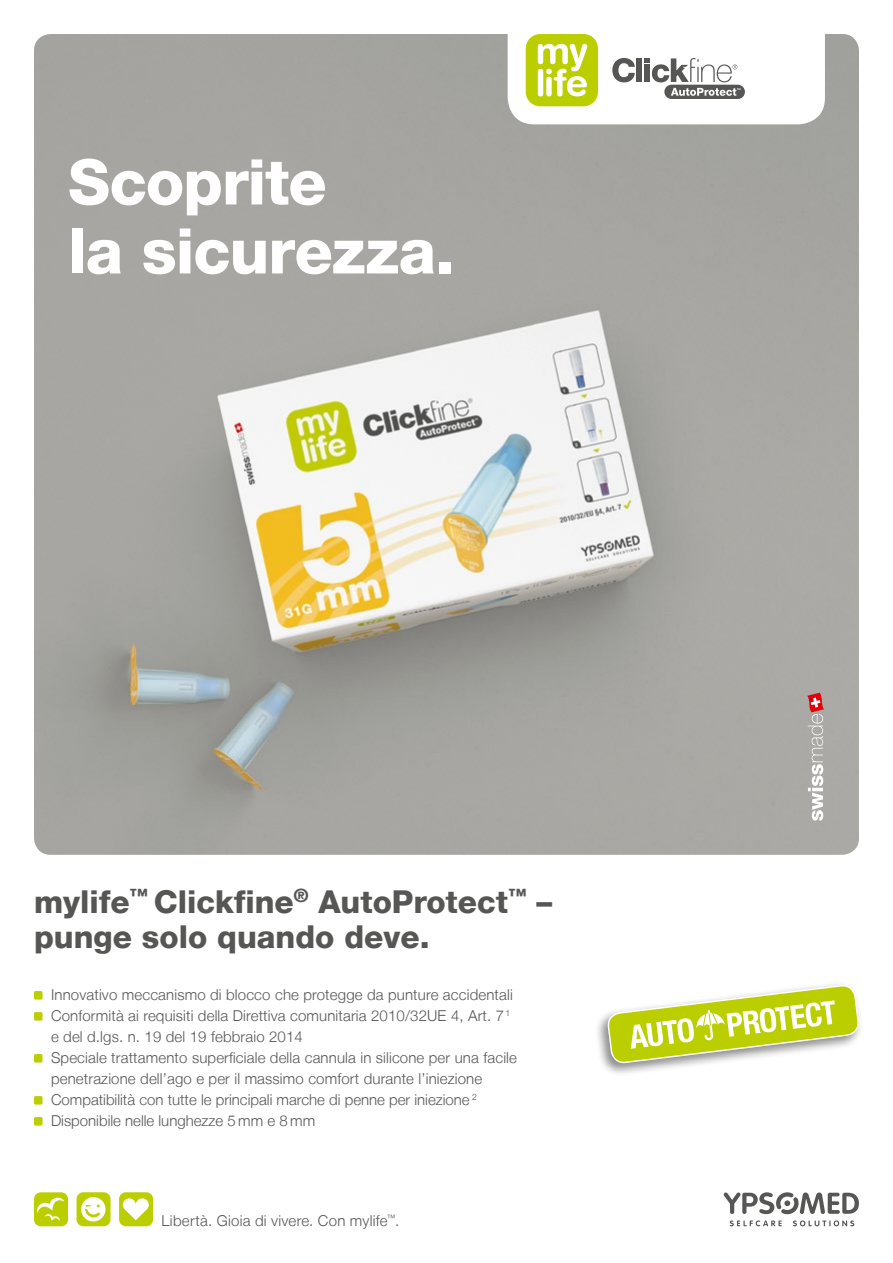
<style>
.page{position:relative;width:893px;height:1263px;background:#fff}
.page>*{position:absolute;margin:0;border:0;box-sizing:border-box;transform-origin:0 0}
.t1{font:800 63px/69px "Helvetica Neue LT";letter-spacing:-.015em;color:#fff}
.t2{font:800 31.5px/35.2px "Helvetica Neue LT";color:#565655}
.t3{font:300 15px/21px "Helvetica Neue LT";letter-spacing:.01em;color:#565655}
</style>
<div class="page">
<img style="left:34px;top:34px;width:825px;height:821px">
<div style="left:594px;top:981px;width:269px;height:96px;background:#000;opacity:.45"></div>
<svg style="left:607px;top:981px;width:253px;height:94px"></svg>
<svg style="left:807px;top:693px;width:17px;height:128px"></svg>
<div style="left:508px;top:0;width:317px;height:124px;background:#fff;border-radius:27px"></div>
<svg style="left:730px;top:1220px;width:52px;height:6px"></svg>
<svg style="left:793px;top:1220px;width:61px;height:6px"></svg>
<svg style="left:724px;top:1192px;width:135px;height:22px"></svg>
<div style="left:119px;top:1192px;width:34px;height:34px;background:#bbcf00;border-radius:7px"></div>
<svg style="left:123px;top:1198px;width:26px;height:22px"></svg>
<div style="left:77px;top:1192px;width:34px;height:34px;background:#bbcf00;border-radius:7px"></div>
<svg style="left:81px;top:1197px;width:25px;height:24px"></svg>
<div style="left:34px;top:1192px;width:34px;height:34px;background:#bbcf00;border-radius:7px"></div>
<svg style="left:37px;top:1197px;width:27px;height:24px"></svg>
<div style="left:526px;top:34px;width:72px;height:72px;background:#bbcf00;border-radius:14px"></div>
<svg style="left:538px;top:44px;width:49px;height:52px"></svg>
<div style="left:664px;top:85px;width:81px;height:14px;background:#565655;border-radius:7px"></div>
<svg style="left:671px;top:88px;width:69px;height:8px"></svg>
<svg style="left:612px;top:58px;width:23px;height:24px"></svg>
<div style="left:636px;top:58px;width:6px;height:24px;background:#565655"></div>
<svg style="left:645px;top:58px;width:92px;height:24px"></svg>
<div style="left:34px;top:991px;width:9px;height:8px;background:#bbcf00;border-radius:2px"></div>
<div style="left:34px;top:1012px;width:9px;height:8px;background:#bbcf00;border-radius:2px"></div>
<div style="left:34px;top:1054px;width:9px;height:8px;background:#bbcf00;border-radius:2px"></div>
<div style="left:34px;top:1096px;width:9px;height:8px;background:#bbcf00;border-radius:2px"></div>
<div style="left:34px;top:1117px;width:9px;height:8px;background:#bbcf00;border-radius:2px"></div>
<h1 class="t1" style="left:68px;top:147px;width:389px">Scoprite<br>la sicurezza.</h1>
<h2 class="t2" style="left:34px;top:884px;width:520px">mylife<sup>™</sup> Clickfine<sup>®</sup> AutoProtect<sup>™</sup> – punge solo quando deve.</h2>
<p class="t3" style="left:51px;top:983px;width:467px">Innovativo meccanismo di blocco che protegge da punture accidentali Conformità ai requisiti della Direttiva comunitaria 2010/32UE 4, Art. 7<sup>1 </sup>e del d.lgs. n. 19 del 19 febbraio 2014<br>Speciale trattamento superficiale della cannula in silicone per una facile penetrazione dell’ago e per il massimo comfort durante l’iniezione Compatibilità con tutte le principali marche di penne per iniezione <sup>2<br></sup>Disponibile nelle lunghezze 5 mm e 8 mm</p>
<p class="t3" style="left:162px;top:1210px;width:239px">Libertà. Gioia di vivere. Con mylife<sup>™</sup>.</p>
</div>
